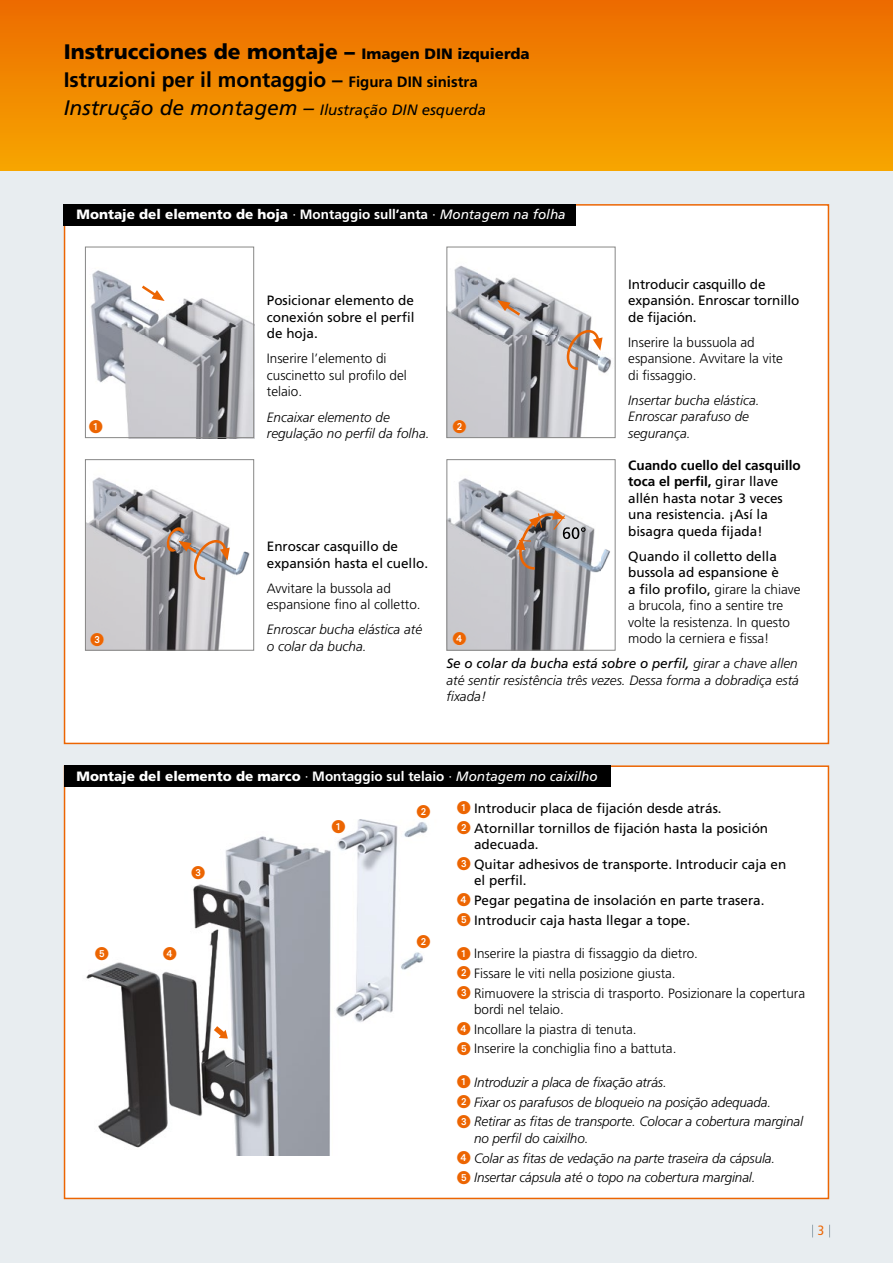
<style>
.page{position:relative;width:893px;height:1263px;background:#fff}
.page>*{position:absolute;margin:0;border:0;box-sizing:border-box;transform-origin:0 0}
.t1{font:700 21px/28.2px "Frutiger";color:#000}
.t2{font:italic 15px "Frutiger";color:#000}
.t3{font:300 13.5px/16.5px "Frutiger";color:#000}
.t4{font:italic 300 13.5px/16.5px "Frutiger";letter-spacing:-.01em;color:#000}
.t5{font:13.5px/16.5px "Frutiger";color:#000}
.t6{font:900 13.5px "Frutiger";color:#fff}
.t7{font:13.5px "European Pi One";color:#ec6502}
.t8{font:condensed 13.5px "Frutiger";color:#ec6502}
.s1{font-weight:900}
.s2{font-weight:900;font-size:15px}
.s3{font-size:15px}
.s4{font-size:21px}
.s5{font-weight:400}
.s6{font-weight:700}
.s7{font-weight:400;font-style:italic}
.s8{font-family:"European Pi One";color:#ec6502}
.s9{font-family:"European Pi One";font-weight:400;color:#ec6502}
.s10{font-family:"European Pi One";font-weight:400;font-style:normal;color:#ec6502}
</style>
<div class="page">
<div style="left:0;top:170px;width:893px;height:1093px;background:#e8edf0"></div>
<div style="left:0;top:0;width:893px;height:170px;background:linear-gradient(to bottom,#ec6b00,#f7a500)"></div>
<div style="left:64px;top:204px;width:765px;height:540px;background:#fff;border:2px solid #ec6502"></div>
<img style="left:448px;top:265px;width:163px;height:171px">
<svg style="left:497px;top:300px;width:23px;height:16px"></svg>
<svg style="left:567px;top:330px;width:35px;height:40px"></svg>
<div style="left:446px;top:247px;width:169px;height:191px;border:1px solid #878786"></div>
<img style="left:87px;top:477px;width:163px;height:172px">
<svg style="left:166px;top:526px;width:64px;height:54px;background:#ac9d95"></svg>
<div style="left:85px;top:459px;width:169px;height:192px;border:1px solid #878786"></div>
<img style="left:448px;top:478px;width:162px;height:171px">
<svg style="left:516px;top:510px;width:70px;height:60px;background:#aaa09c"></svg>
<div style="left:446px;top:459px;width:169px;height:192px;border:1px solid #878786"></div>
<div style="left:64px;top:204px;width:512px;height:21px;background:#000"></div>
<div style="left:64px;top:765px;width:765px;height:434px;background:#fff;border:2px solid #ec6502"></div>
<div style="left:64px;top:765px;width:546px;height:22px;background:#000"></div>
<img style="left:86px;top:819px;width:342px;height:336px">
<img style="left:91px;top:270px;width:161px;height:166px">
<svg style="left:142px;top:286px;width:23px;height:15px"></svg>
<div style="left:85px;top:247px;width:169px;height:191px;border:1px solid #878786"></div>
<div style="left:453px;top:420px;width:13px;height:13px;background:#fff;border-radius:50%"></div>
<div style="left:453px;top:632px;width:13px;height:13px;background:#fff;border-radius:50%"></div>
<div style="left:91px;top:633px;width:13px;height:13px;background:#fff;border-radius:50%"></div>
<svg style="left:214px;top:1026px;width:14px;height:12px"></svg>
<svg style="left:812px;top:1225px;width:1px;height:12px"></svg>
<svg style="left:829px;top:1225px;width:1px;height:12px"></svg>
<h1 class="t1" style="left:64px;top:37px;width:467px"><span class="s1">Instrucciones de montaje –</span> <span class="s2">Imagen DIN izquierda<br></span>Istruzioni per il montaggio – <span class="s3">Figura DIN sinistra</span></h1>
<p class="t2" style="left:64px;top:101px;width:424px"><span class="s4">Instrução de montagem –</span> Ilustração DIN esquerda</p>
<p class="t6" style="left:77px;top:206px;width:491px">Montaje del elemento de hoja <span class="s5">·</span> <span class="s6">Montaggio sull’anta</span> <span class="s5">·</span> <span class="s7">Montagem na folha</span></p>
<p class="t5" style="left:267px;top:292px;width:149px;text-align:justify">Posicionar elemento de conexión sobre el perfil de hoja.</p>
<p class="t3" style="left:267px;top:351px;width:142px">Inserire l’elemento di cuscinetto sul profilo del telaio.</p>
<p class="t4" style="left:267px;top:408px;width:164px">Encaixar elemento de regulação no perfil da folha.</p>
<p class="t7" style="left:89px;top:419px;width:15px">1</p>
<p class="t7" style="left:453px;top:419px;width:15px">2</p>
<p class="t5" style="left:628px;top:276px;width:173px">Introducir casquillo de expansión. Enroscar tornillo de fijación.</p>
<p class="t3" style="left:628px;top:334px;width:156px">Inserire la bussuola ad espansione. Avvitare la vite di fissaggio.</p>
<p class="t4" style="left:628px;top:392px;width:133px">Insertar bucha elástica.<br>Enroscar parafuso de segurança.</p>
<p class="t5" style="left:628px;top:457px;width:174px"><span class="s6">Cuando cuello del casquillo toca el perfil,</span> girar llave allén hasta notar 3 veces una resistencia. ¡Así la bisagra queda fijada!</p>
<p class="t3" style="left:628px;top:548px;width:174px"><span class="s5">Quando il colletto della bussola ad espansione è<br>a filo profilo,</span> girare la chiave a brucola, fino a sentire tre volte la resistenza. In questo modo la cerniera e fissa!</p>
<p class="t4" style="left:446px;top:655px;width:354px;text-align:justify"><span class="s5">Se o colar da bucha está sobre o perfil,</span> girar a chave allen até sentir resistência três vezes. Dessa forma a dobradiça está fixada!</p>
<p class="t5" style="left:267px;top:538px;width:163px">Enroscar casquillo de expansión hasta el cuello.</p>
<p class="t3" style="left:267px;top:580px;width:155px">Avvitare la bussola ad espansione fino al colletto.</p>
<p class="t4" style="left:267px;top:621px;width:157px">Enroscar bucha elástica até o colar da bucha.</p>
<p class="t7" style="left:90px;top:632px;width:15px">3</p>
<p class="t7" style="left:453px;top:631px;width:15px">4</p>
<p class="t6" style="left:77px;top:768px;width:523px">Montaje del elemento de marco <span class="s5">·</span> <span class="s6">Montaggio sul telaio</span> <span class="s5">·</span> <span class="s7">Montagem no caixilho</span></p>
<p class="t7" style="left:332px;top:819px;width:15px">1</p>
<p class="t5" style="left:457px;top:798px;width:313px;line-height:19.6px"><span class="s8">1</span> Introducir placa de fijación desde atrás.<br><span class="s8">2</span> Atornillar tornillos de fijación hasta la posición</p>
<p class="t5" style="left:457px;top:834px;width:331px;line-height:19.6px;text-indent:17px">adecuada.<br><span class="s8">3</span> Quitar adhesivos de transporte. Introducir caja en</p>
<p class="t5" style="left:457px;top:870px;width:309px;line-height:19.6px;text-indent:17px">el perfil.<br><span class="s8">4</span> Pegar pegatina de insolación en parte trasera.<br><span class="s8">5</span> Introducir caja hasta llegar a tope.</p>
<p class="t3" style="left:457px;top:944px;width:350px;line-height:19.6px"><span class="s9">1</span> Inserire la piastra di fissaggio da dietro.<br><span class="s9">2</span> Fissare le viti nella posizione giusta.<br><span class="s9">3</span> Rimuovere la striscia di trasporto. Posizionare la copertura</p>
<p class="t3" style="left:457px;top:999px;width:221px;line-height:19.6px;text-indent:17px">bordi nel telaio.<br><span class="s9">4</span> Incollare la piastra di tenuta.<br><span class="s9">5</span> Inserire la conchiglia fino a battuta.</p>
<p class="t4" style="left:457px;top:1072px;width:347px;line-height:19.6px"><span class="s10">1</span> Introduzir a placa de fixação atrás.<br><span class="s10">2</span> Fixar os parafusos de bloqueio na posição adequada.<br><span class="s10">3</span> Retirar as fitas de transporte. Colocar a cobertura marginal</p>
<p class="t4" style="left:457px;top:1128px;width:320px;line-height:19.6px;text-indent:17px">no perfil do caixilho.<br><span class="s10">4</span> Colar as fitas de vedação na parte traseira da cápsula.<br><span class="s10">5</span> Insertar cápsula até o topo na cobertura marginal.</p>
<p class="t7" style="left:417px;top:804px;width:15px">2</p>
<p class="t7" style="left:191px;top:865px;width:15px">3</p>
<p class="t7" style="left:417px;top:934px;width:15px">2</p>
<p class="t7" style="left:95px;top:946px;width:15px">5</p>
<p class="t7" style="left:163px;top:946px;width:15px">4</p>
<p class="t8" style="left:818px;top:1223px;width:8px">3</p>
</div>
